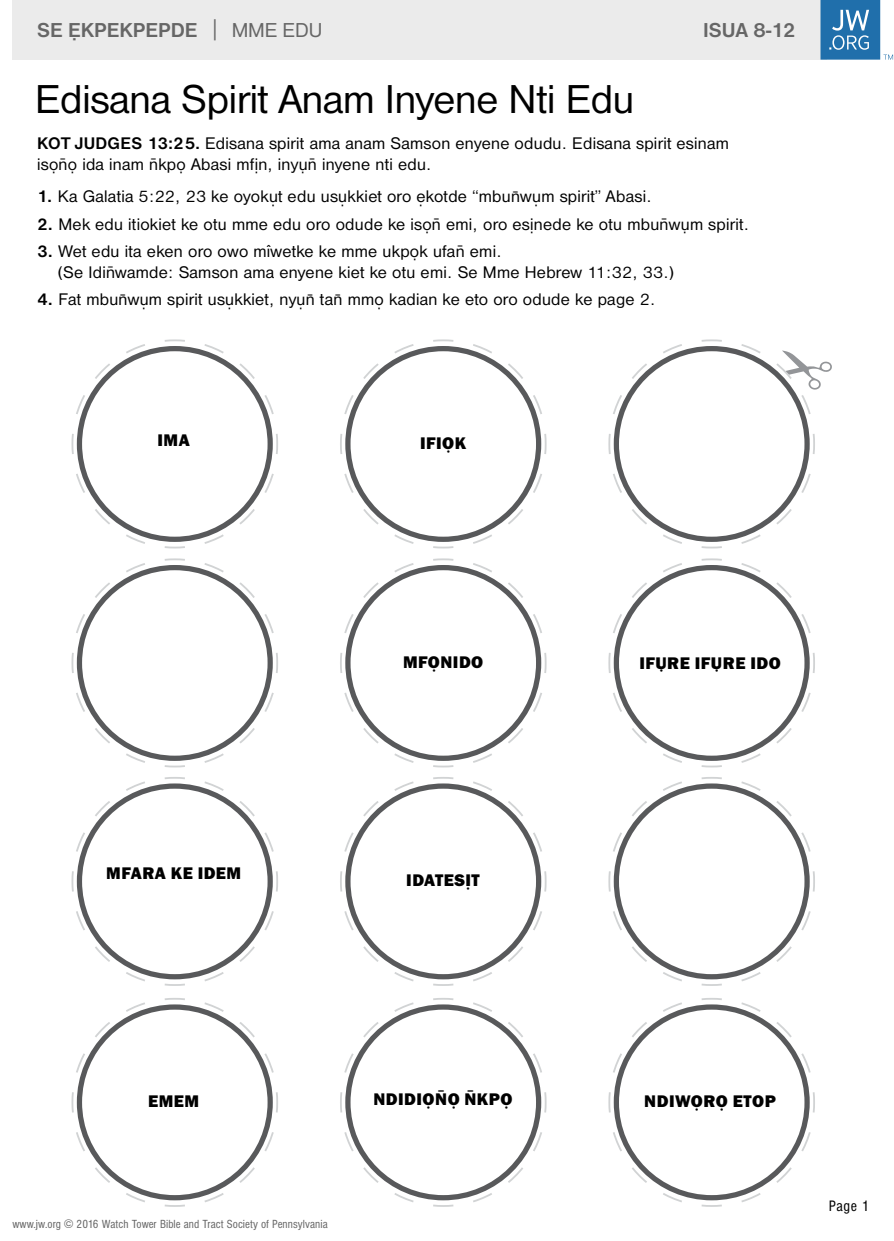
<style>
.page{position:relative;width:894px;height:1241px;background:#fff}
.page>*{position:absolute;margin:0;border:0;box-sizing:border-box;transform-origin:0 0}
.t1{font:70.88px "Wt At Artworkwl 34 APM";color:#206fab}
.t2{font:41.82px "Wt U Nimbus San D Reg 01 wl 34 APM";letter-spacing:-.005em;color:#000}
.t3{font:21px "Wt U Nimbus San D Bol 01 wl 34 APM";color:#666}
.t4{font:21px "Wt U Nimbus San D Reg 01 wl 34 APM";letter-spacing:-.005em;color:#666}
.t5{font:17.5px/21px "Wt U Nimbus San D Reg 01 wl 34 APM";letter-spacing:.015em;color:#000}
.t6{font:17.5px "Wt U Franklin Got Itc T Hea 01 wl 34 APM";letter-spacing:.03em;color:#000}
.t7{font:15.75px "Wt U Nimbus San D Reg Con 01 wl 34 APM";color:#000}
.t8{font:12.25px "Wt U Nimbus San D Reg Con 01 wl 34 APM";letter-spacing:.005em;color:#666}
.s1{font-family:"Wt Ut Sans Serif Mediumwl 34 APM"}
.s2{font-family:"Wt U Nimbus San D Bol 01 wl 34 APM"}
.s3{font-family:"Wt Ut Sans Serif Bookwl 34 APM"}
</style>
<div class="page">
<svg style="left:71px;top:998px;width:207px;height:209px"></svg>
<svg style="left:71px;top:777px;width:207px;height:209px"></svg>
<svg style="left:71px;top:558px;width:207px;height:210px"></svg>
<svg style="left:71px;top:339px;width:207px;height:210px"></svg>
<svg style="left:340px;top:998px;width:207px;height:209px"></svg>
<svg style="left:340px;top:777px;width:207px;height:209px"></svg>
<svg style="left:340px;top:558px;width:207px;height:210px"></svg>
<svg style="left:340px;top:339px;width:207px;height:210px"></svg>
<svg style="left:608px;top:998px;width:207px;height:209px"></svg>
<svg style="left:608px;top:777px;width:207px;height:209px"></svg>
<svg style="left:608px;top:558px;width:207px;height:210px"></svg>
<svg style="left:608px;top:339px;width:223px;height:210px"></svg>
<div style="left:12px;top:0;width:814px;height:60px;background:#ebebeb"></div>
<p class="t3" style="left:37px;top:17px;width:162px">SE EKPEKPEPDE</p>
<p class="t3" style="left:74px;top:19px;width:4px">-</p>
<p class="t4" style="left:210px;top:23px;width:113px"><span class="s1">-</span> MME EDU</p>
<p class="t3" style="left:702px;top:17px;width:94px">ISUA 8-12</p>
<h2 class="t2" style="left:35px;top:85px;width:600px">Edisana Spirit Anam Inyene Nti Edu</h2>
<p class="t5" style="left:37px;top:134px;width:693px"><span class="s2">KOT JUDGES 13:25.</span> Edisana spirit ama anam Samson enyene odudu. Edisana spirit esinam iso- no ida inam nkpo Abasi mfin, iny</p>
<p class="t5" style="left:256px;top:155px;width:176px">- u- n inyene nti edu.</p>
<p class="t5" style="left:312px;top:145px;width:2px">¯</p>
<p class="t5" style="left:37px;top:187px;width:308px"><span class="s2">1.</span> Ka Galatia 5:22, 23 ke oyokut edu us -</p>
<p class="t5" style="left:273px;top:189px;width:3px">-</p>
<p class="t5" style="left:63px;top:145px;width:2px">¯</p>
<p class="t5" style="left:153px;top:145px;width:2px">¯</p>
<p class="t5" style="left:72px;top:156px;width:3px">-</p>
<p class="t5" style="left:181px;top:156px;width:3px">-</p>
<p class="t5" style="left:338px;top:187px;width:314px">ukkiet oro ekotde “mbunwum spirit” Abasi.</p>
<p class="t5" style="left:421px;top:189px;width:3px">-</p>
<p class="t5" style="left:515px;top:178px;width:2px">¯</p>
<p class="t5" style="left:536px;top:189px;width:3px">-</p>
<p class="t5" style="left:37px;top:215px;width:713px"><span class="s2">2.</span> Mek edu itiokiet ke otu mme edu oro odude ke iso- n emi, oro esinede ke otu mbunwum spirit.</p>
<p class="t5" style="left:436px;top:205px;width:2px">¯</p>
<p class="t5" style="left:663px;top:205px;width:2px">¯</p>
<p class="t5" style="left:531px;top:216px;width:3px">-</p>
<p class="t5" style="left:684px;top:216px;width:3px">-</p>
<p class="t5" style="left:268px;top:232px;width:2px">ˆ</p>
<p class="t5" style="left:37px;top:242px;width:465px"><span class="s2">3.</span> Wet edu ita eken oro owo mıwetke ke mme ukpok ufan emi.</p>
<p class="t5" style="left:58px;top:228px;width:616px;line-height:30.6px;text-indent:401px">¯<br>(Se Idinwamde: Samson ama enyene kiet ke otu emi. Se Mme Hebrew 11:32, 33.)</p>
<p class="t5" style="left:414px;top:243px;width:3px">-</p>
<p class="t5" style="left:110px;top:253px;width:2px">¯</p>
<p class="t5" style="left:37px;top:290px;width:195px"><span class="s2">4.</span> Fat mbunwum spirit us -</p>
<p class="t5" style="left:225px;top:290px;width:431px">ukkiet, nyu- n tan mmo kadian ke eto oro odude ke page 2.</p>
<p class="t5" style="left:123px;top:281px;width:2px">¯</p>
<p class="t5" style="left:310px;top:281px;width:2px">¯</p>
<p class="t5" style="left:338px;top:281px;width:2px">¯</p>
<p class="t5" style="left:144px;top:292px;width:3px">-</p>
<p class="t5" style="left:379px;top:292px;width:3px">-</p>
<h1 class="t1" style="left:819px;top:-6px;width:76px">s</h1>
<p class="t6" style="left:157px;top:430px;width:34px">IMA</p>
<p class="t6" style="left:420px;top:432px;width:48px">IFIOK-</p>
<p class="t6" style="left:106px;top:862px;width:136px">MFARA KE IDEM</p>
<p class="t6" style="left:403px;top:651px;width:82px">MFONIDO</p>
<p class="t6" style="left:434px;top:652px;width:4px">-</p>
<p class="t6" style="left:406px;top:869px;width:75px">IDATESIT-</p>
<p class="t6" style="left:710px;top:652px;width:71px">URE IDO</p>
<p class="t6" style="left:639px;top:652px;width:81px">IFURE IF -</p>
<p class="t6" style="left:661px;top:653px;width:4px">-</p>
<p class="t6" style="left:441px;top:1075px;width:2px">¯</p>
<p class="t6" style="left:470px;top:1075px;width:2px">¯</p>
<p class="t6" style="left:373px;top:1088px;width:140px">NDIDIO- N O- NKPO-</p>
<p class="t6" style="left:148px;top:1090px;width:53px">EMEM</p>
<p class="t6" style="left:644px;top:1090px;width:133px">NDIWOR- O ETOP</p>
<p class="t6" style="left:721px;top:1091px;width:4px">-</p>
<p class="t8" style="left:12px;top:1219px;width:317px">www.jw.org <span class="s3">-</span> 2016 Watch Tower Bible and Tract Society of Pennsylvania</p>
<p class="t7" style="left:828px;top:1200px;width:42px">Page 1</p>
</div>
